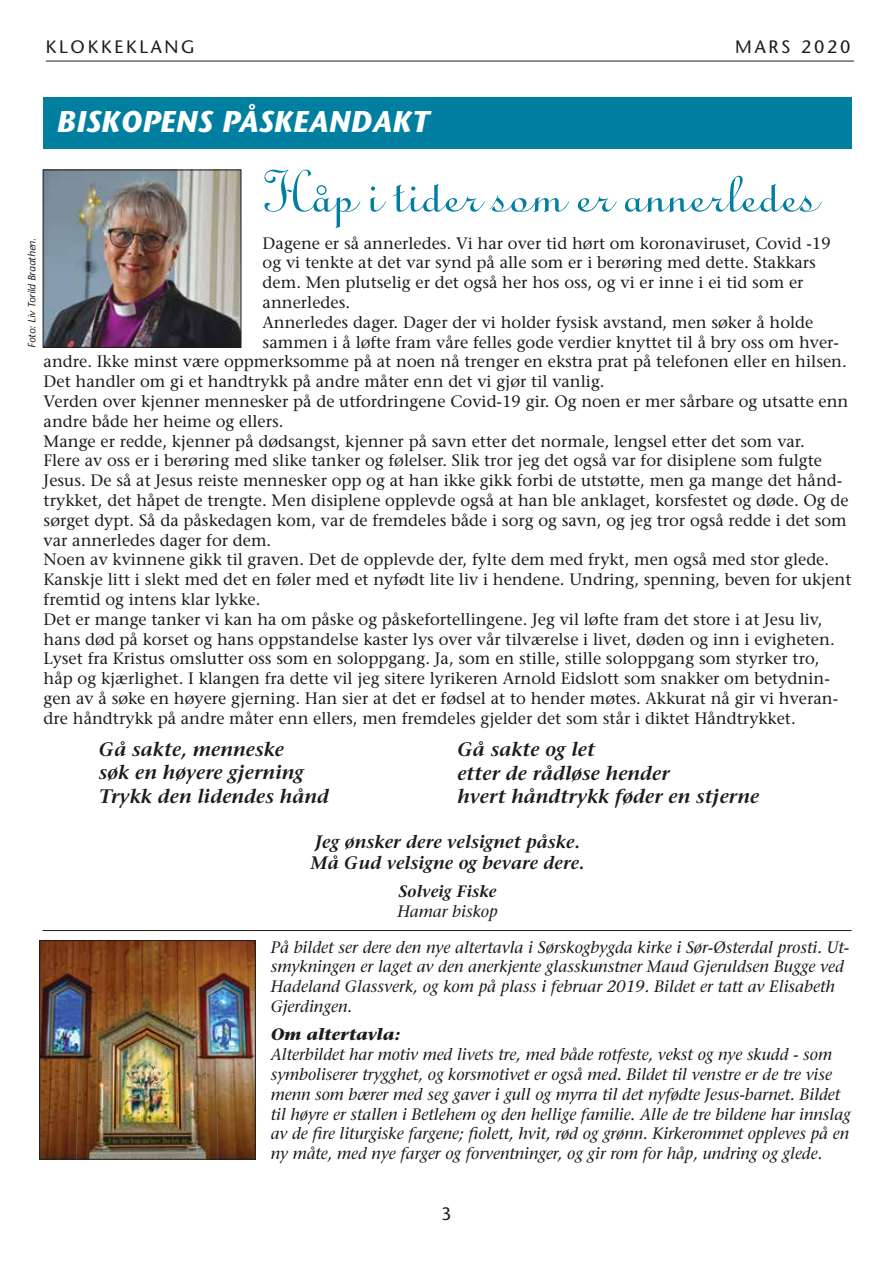
<style>
.page{position:relative;width:893px;height:1263px;background:#fff}
.page>*{position:absolute;margin:0;border:0;box-sizing:border-box;transform-origin:0 0}
.t1{font:66px "Linoscript";color:#007fa1}
.t2{font:italic 700 30px "Stone Sans Std";color:#feffff}
.t3{font:italic 600 19.5px/23.4px "Stone Serif Std";color:#1b1c1c}
.t4{font:italic 600 18px/21.6px "Stone Serif Std";color:#1b1c1c}
.t5{font:500 18px "Stone Sans Std";letter-spacing:.15em;color:#1b1c1c}
.t6{font:500 16.5px "Stone Serif Std";color:#1b1c1c}
.t7{font:italic 500 16.5px/19.8px "Stone Serif Std";color:#1b1c1c}
.t8{font:italic 700 16.5px "Stone Serif Std";color:#1b1c1c}
.t9{font:italic 600 16.5px "Stone Serif Std";color:#1b1c1c}
.t10{font:italic 500 10.5px "Stone Sans Std";color:#1b1c1c}
</style>
<div class="page">
<hr style="left:46px;top:61px;width:808px;height:1px;background:#1b1c1c">
<div style="left:44px;top:98px;width:808px;height:51px;background:#007fa1"></div>
<img style="left:45px;top:172px;width:194px;height:174px">
<div style="left:43px;top:170px;width:198px;height:178px;border:1px solid #1b1c1c"></div>
<img style="left:41px;top:942px;width:213px;height:216px">
<div style="left:39px;top:940px;width:217px;height:220px;border:1px solid #1b1c1c"></div>
<hr style="left:43px;top:930px;width:808px;height:1px;background:#1b1c1c">
<p class="t5" style="left:46px;top:36px;width:150px">KLOKKEKLANG</p>
<p class="t5" style="left:735px;top:36px;width:117px">MARS 2020</p>
<h2 class="t2" style="left:56px;top:104px;width:374px">BISKOPENS PÅSKEANDAKT</h2>
<h1 class="t1" style="left:263px;top:158px;width:555px">Håp i tider som er annerledes</h1>
<p class="t6" style="left:263px;top:233px;width:570px">Dagene er så annerledes. Vi har over tid hørt om koronaviruset, Covid -19</p>
<p class="t6" style="left:263px;top:253px;width:555px">og vi tenkte at det var synd på alle som er i berøring med dette. Stakkars</p>
<p class="t6" style="left:263px;top:273px;width:542px">dem. Men plutselig er det også her hos oss, og vi er inne i ei tid som er</p>
<p class="t6" style="left:263px;top:292px;width:89px">annerledes.</p>
<p class="t6" style="left:263px;top:312px;width:552px">Annerledes dager. Dager der vi holder fysisk avstand, men søker å holde</p>
<p class="t6" style="left:263px;top:332px;width:578px">sammen i å løfte fram våre felles gode verdier knyttet til å bry oss om hver-</p>
<p class="t6" style="left:44px;top:352px;width:805px">andre. Ikke minst være oppmerksomme på at noen nå trenger en ekstra prat på telefonen eller en hilsen.</p>
<p class="t6" style="left:44px;top:372px;width:562px">Det handler om gi et handtrykk på andre måter enn det vi gjør til vanlig.</p>
<p class="t6" style="left:44px;top:391px;width:806px">Verden over kjenner mennesker på de utfordringene Covid-19 gir. Og noen er mer sårbare og utsatte enn</p>
<p class="t6" style="left:44px;top:411px;width:241px">andre både her heime og ellers.</p>
<p class="t6" style="left:44px;top:431px;width:763px">Mange er redde, kjenner på dødsangst, kjenner på savn etter det normale, lengsel etter det som var.</p>
<p class="t6" style="left:44px;top:451px;width:780px">Flere av oss er i berøring med slike tanker og følelser. Slik tror jeg det også var for disiplene som fulgte</p>
<p class="t6" style="left:44px;top:471px;width:800px">Jesus. De så at Jesus reiste mennesker opp og at han ikke gikk forbi de utstøtte, men ga mange det hånd-</p>
<p class="t6" style="left:44px;top:490px;width:806px">trykket, det håpet de trengte. Men disiplene opplevde også at han ble anklaget, korsfestet og døde. Og de</p>
<p class="t6" style="left:44px;top:510px;width:805px">sørget dypt. Så da påskedagen kom, var de fremdeles både i sorg og savn, og jeg tror også redde i det som</p>
<p class="t6" style="left:44px;top:530px;width:229px">var annerledes dager for dem.</p>
<p class="t6" style="left:44px;top:550px;width:787px">Noen av kvinnene gikk til graven. Det de opplevde der, fylte dem med frykt, men også med stor glede.</p>
<p class="t6" style="left:44px;top:570px;width:809px">Kanskje litt i slekt med det en føler med et nyfødt lite liv i hendene. Undring, spenning, beven for ukjent</p>
<p class="t6" style="left:44px;top:589px;width:218px">fremtid og intens klar lykke.</p>
<p class="t6" style="left:44px;top:609px;width:780px">Det er mange tanker vi kan ha om påske og påskefortellingene. Jeg vil løfte fram det store i at Jesu liv,</p>
<p class="t6" style="left:44px;top:629px;width:793px">hans død på korset og hans oppstandelse kaster lys over vår tilværelse i livet, døden og inn i evigheten.</p>
<p class="t6" style="left:44px;top:649px;width:777px">Lyset fra Kristus omslutter oss som en soloppgang. Ja, som en stille, stille soloppgang som styrker tro,</p>
<p class="t6" style="left:44px;top:669px;width:788px">håp og kjærlighet. I klangen fra dette vil jeg sitere lyrikeren Arnold Eidslott som snakker om betydnin-</p>
<p class="t6" style="left:44px;top:688px;width:796px">gen av å søke en høyere gjerning. Han sier at det er fødsel at to hender møtes. Akkurat nå gir vi hveran-</p>
<p class="t6" style="left:44px;top:708px;width:754px">dre håndtrykk på andre måter enn ellers, men fremdeles gjelder det som står i diktet Håndtrykket.</p>
<p class="t3" style="left:99px;top:737px;width:232px">Gå sakte, menneske<br>søk en høyere gjerning<br>Trykk den lidendes hånd</p>
<p class="t4" style="left:311px;top:831px;width:275px">Jeg ønsker dere velsignet påske.<br>Må Gud velsigne og bevare dere.</p>
<p class="t9" style="left:398px;top:882px;width:100px">Solveig Fiske</p>
<p class="t7" style="left:271px;top:894px;width:580px;line-height:35.4px;text-indent:127px">Hamar biskop<br>På bildet ser dere den nye altertavla i Sørskogbygda kirke i Sør-Østerdal prosti. Ut-</p>
<p class="t7" style="left:271px;top:957px;width:575px">smykningen er laget av den anerkjente glasskunstner Maud Gjeruldsen Bugge ved<br>Hadeland Glassverk, og kom på plass i februar 2019. Bildet er tatt av Elisabeth<br>Gjerdingen.</p>
<p class="t8" style="left:271px;top:1024px;width:130px">Om altertavla:</p>
<p class="t7" style="left:271px;top:1045px;width:581px">Alterbildet har motiv med livets tre, med både rotfeste, vekst og nye skudd - som symboliserer trygghet, og korsmotivet er også med. Bildet til venstre er de tre vise menn som bærer med seg gaver i gull og myrra til det nyfødte Jesus-barnet. Bildet til høyre er stallen i Betlehem og den hellige familie. Alle de tre bildene har innslag av de fire liturgiske fargene; fiolett, hvit, rød og grønn. Kirkerommet oppleves på en ny måte, med nye farger og forventninger, og gir rom for håp, undring og glede.</p>
<p class="t10" style="left:26px;top:348px;width:111px;rotate:-90deg">Foto: Liv Torild Braathen.</p>
<p class="t3" style="left:457px;top:738px;width:303px">Gå sakte og let<br>etter de rådløse hender<br>hvert håndtrykk føder en stjerne</p>
<p class="t5" style="left:441px;top:1203px;width:12px">3</p>
</div>
